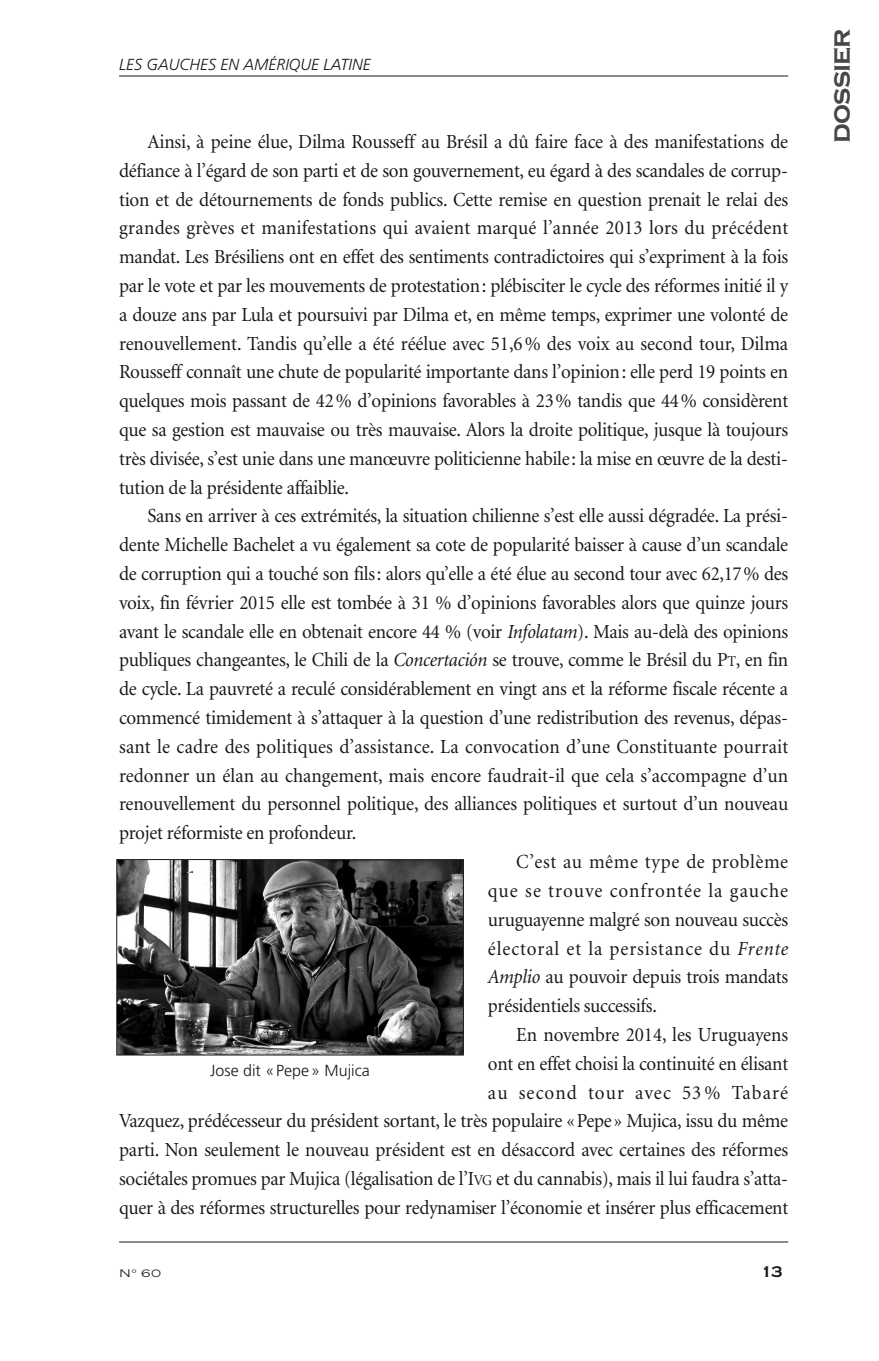
<style>
.page{position:relative;width:879px;height:1361px;background:#fff}
.page>*{position:absolute;margin:0;border:0;box-sizing:border-box;transform-origin:0 0}
.t1{font:700 28px "Copperplate Gothic";letter-spacing:-.03em;color:#474747}
.t2{font:20px/28.8px "Minion";letter-spacing:-.015em;color:#191919;text-align:justify;scale:.95 1}
.t3{font:20px "Minion";letter-spacing:.01em;color:#191919;scale:.95 1}
.t4{font:20px "Minion";letter-spacing:.045em;color:#191919;scale:.95 1}
.t5{font:20px "Minion";letter-spacing:.055em;color:#191919;scale:.95 1}
.t6{font:20px "Minion";letter-spacing:.03em;color:#191919;scale:.95 1}
.t7{font:20px "Minion";letter-spacing:.06em;color:#191919;scale:.95 1}
.t8{font:italic 300 16px "Frutiger";color:#191919}
.t9{font:300 16px "Frutiger";color:#191919}
.t10{font:700 16px "Copperplate Gothic";color:#191919}
.t11{font:300 11.2px "Copperplate Gothic";color:#191919;scale:1.25 1}
.s1{font-style:italic}
.s2{font-size:15px}
</style>
<div class="page">
<hr style="left:119px;top:76px;width:669px;height:1px;background:#191919">
<hr style="left:119px;top:1241px;width:669px;height:1px;background:#191919">
<img style="left:118px;top:861px;width:344px;height:192px">
<div style="left:116px;top:859px;width:348px;height:196px;border:1px solid #191919"></div>
<p class="t8" style="left:119px;top:58px;width:253px">LES GAUCHES EN AMÉRIQUE LATINE</p>
<p class="t2" style="left:119px;top:129px;width:706px;text-indent:28px">Ainsi, à peine élue, Dilma Rousseff au Brésil a dû faire face à des manifestations de défiance à l’égard de son parti et de son gouvernement, eu égard à des scandales de corrup&shy;tion et de détournements de fonds publics. Cette remise en question prenait le relai des grandes grèves et manifestations qui avaient marqué l’année 2013 lors du précédent mandat. Les Brésiliens ont en effet des sentiments contradictoires qui s’expriment à la fois par le vote et par les mouvements de protestation: plébisciter le cycle des réformes initié il y a douze ans par Lula et poursuivi par Dilma et, en même temps, exprimer une volonté de renouvellement. Tandis qu’elle a été réélue avec 51,6% des voix au second tour, Dilma Rousseff connaît une chute de popularité importante dans l’opinion: elle perd 19 points en quelques mois passant de 42% d’opinions favorables à 23% tandis que 44% considèrent que sa gestion est mauvaise ou très mauvaise. Alors la droite politique, jusque là toujours très divisée, s’est unie dans une manœuvre politicienne habile: la mise en œuvre de la desti&shy;tution de la présidente affaiblie.</p>
<p class="t2" style="left:147px;top:503px;width:676px">Sans en arriver à ces extrémités, la situation chilienne s’est elle aussi dégradée. La prési-</p>
<p class="t2" style="left:119px;top:532px;width:706px">dente Michelle Bachelet a vu également sa cote de popularité baisser à cause d’un scandale</p>
<p class="t2" style="left:119px;top:561px;width:706px">de corruption qui a touché son fils: alors qu’elle a été élue au second tour avec 62,17% des</p>
<p class="t2" style="left:119px;top:589px;width:706px">voix, fin février 2015 elle est tombée à 31 % d’opinions favorables alors que quinze jours</p>
<p class="t2" style="left:119px;top:618px;width:706px">avant le scandale elle en obtenait encore 44 % (voir <span class="s1">Infolatam</span>). Mais au-delà des opinions</p>
<p class="t2" style="left:119px;top:647px;width:706px">publiques changeantes, le Chili de la <span class="s1">Concertación</span> se trouve, comme le Brésil du P<span class="s2">T</span>, en fin</p>
<p class="t2" style="left:119px;top:676px;width:706px">de cycle. La pauvreté a reculé considérablement en vingt ans et la réforme fiscale récente a</p>
<p class="t2" style="left:119px;top:705px;width:705px">commencé timidement à s’attaquer à la question d’une redistribution des revenus, dépas-</p>
<p class="t3" style="left:119px;top:738px;width:706px">sant le cadre des politiques d’assistance. La convocation d’une Constituante pourrait</p>
<p class="t2" style="left:119px;top:762px;width:706px">redonner un élan au changement, mais encore faudrait-il que cela s’accompagne d’un</p>
<p class="t2" style="left:119px;top:791px;width:706px">renouvellement du personnel politique, des alliances politiques et surtout d’un nouveau</p>
<p class="t2" style="left:119px;top:820px;width:251px">projet réformiste en profondeur.</p>
<p class="t6" style="left:516px;top:854px;width:288px">C’est au même type de problème</p>
<p class="t5" style="left:488px;top:882px;width:318px">que se trouve confrontée la gauche</p>
<p class="t2" style="left:488px;top:906px;width:318px">uruguayenne malgré son nouveau succès</p>
<p class="t4" style="left:488px;top:940px;width:318px">électoral et la persistance du <span class="s1">Frente</span></p>
<p class="t2" style="left:488px;top:964px;width:318px"><span class="s1">Amplio</span> au pouvoir depuis trois mandats</p>
<p class="t2" style="left:488px;top:993px;width:179px">présidentiels successifs.</p>
<p class="t2" style="left:516px;top:1021px;width:288px">En novembre 2014, les Uruguayens</p>
<p class="t2" style="left:488px;top:1050px;width:318px">ont en effet choisi la continuité en élisant</p>
<p class="t7" style="left:488px;top:1084px;width:318px">au second tour avec 53 % Tabaré</p>
<p class="t2" style="left:119px;top:1108px;width:706px">Vazquez, prédécesseur du président sortant, le très populaire «Pepe» Mujica, issu du même</p>
<p class="t2" style="left:119px;top:1137px;width:706px">parti. Non seulement le nouveau président est en désaccord avec certaines des réformes</p>
<p class="t2" style="left:119px;top:1165px;width:706px">sociétales promues par Mujica (légalisation de l’I<span class="s2">VG</span> et du cannabis), mais il lui faudra s’atta-</p>
<p class="t2" style="left:119px;top:1194px;width:706px">quer à des réformes structurelles pour redynamiser l’économie et insérer plus efficacement</p>
<p class="t9" style="left:210px;top:1064px;width:161px">Jose dit «Pepe» Mujica</p>
<p class="t11" style="left:119px;top:1266px;width:35px">N° 60</p>
<p class="t10" style="left:760px;top:1261px;width:23px">13</p>
<h1 class="t1" style="left:824px;top:143px;width:116px;rotate:-90deg">dossier</h1>
</div>
